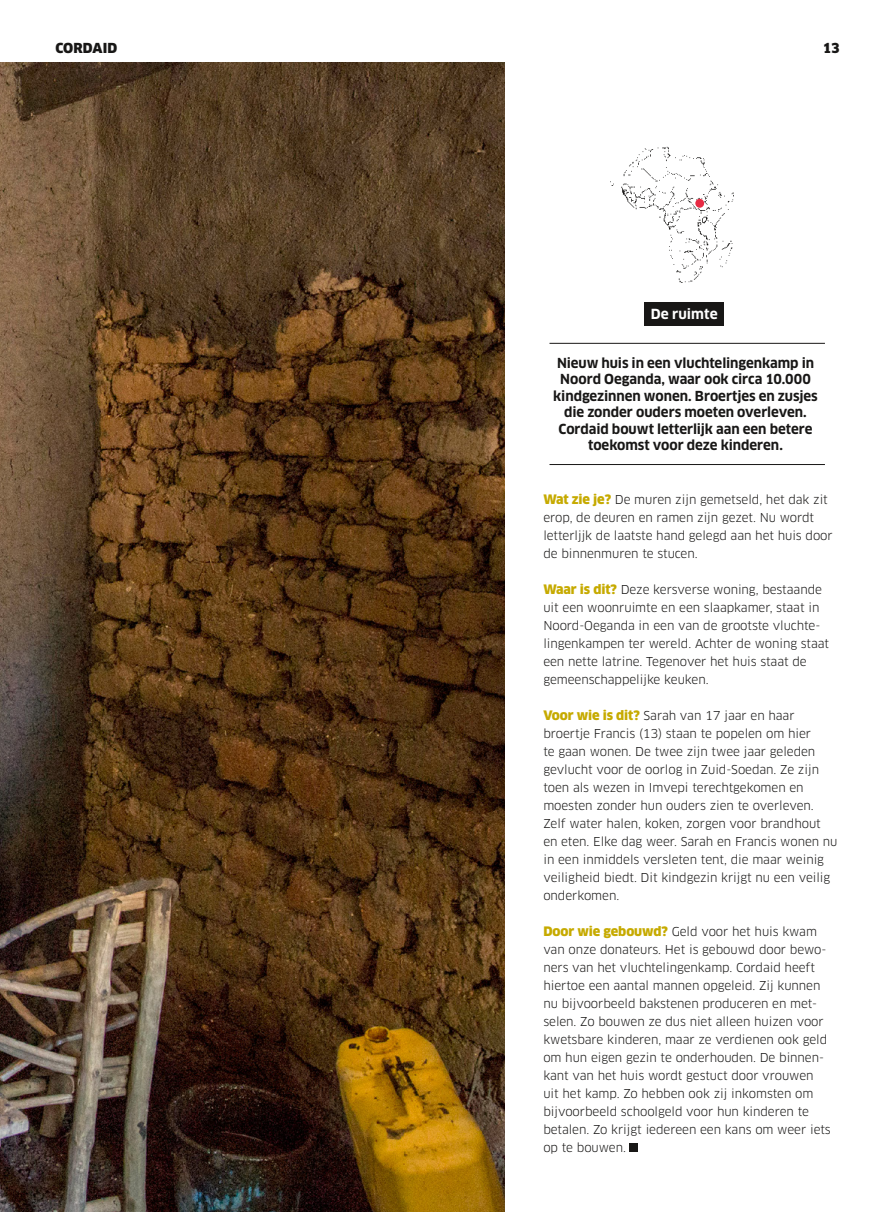
<style>
.page{position:relative;width:893px;height:1212px;background:#fff}
.page>*{position:absolute;margin:0;border:0;box-sizing:border-box;transform-origin:0 0}
.t1{font:700 13.65px "Clan OT";letter-spacing:.005em;color:#fff}
.t2{font:700 13.5px/16.5px "Clan OT";letter-spacing:-.005em;color:#181716;text-align:center}
.t3{font:900 13.5px "Clan OT";letter-spacing:.01em;color:#181716}
.t4{font:12px/18px "Clan OT";letter-spacing:-.005em;color:#181716}
.s1{font-weight:900;font-size:12.75px;color:#c6aa00}
</style>
<div class="page">
<img style="left:0;top:63px;width:504px;height:1149px">
<div style="left:630px;top:1143px;width:8px;height:9px;background:#181716"></div>
<div style="left:644px;top:302px;width:80px;height:23px;background:#181716"></div>
<hr style="left:549px;top:464px;width:276px;height:1px;background:#181716">
<hr style="left:549px;top:343px;width:276px;height:1px;background:#181716">
<img style="left:610px;top:146px;width:124px;height:137px">
<div style="left:695px;top:199px;width:9px;height:9px;background:#e72a43;border-radius:50%"></div>
<p class="t3" style="left:55px;top:40px;width:63px">CORDAID</p>
<p class="t3" style="left:823px;top:40px;width:19px">13</p>
<p class="t1" style="left:651px;top:306px;width:68px">De ruimte</p>
<p class="t2" style="left:553px;top:355px;width:266px">Nieuw huis in een vluchtelingenkamp in Noord Oeganda, waar ook circa 10.000 kindgezinnen wonen. Broertjes en zusjes die zonder ouders moeten overleven.<br>Cordaid bouwt letterlijk aan een betere toekomst voor deze kinderen.</p>
<p class="t4" style="left:543px;top:491px;width:291px"><span class="s1">Wat zie je?</span> De muren zijn gemetseld, het dak zit erop, de deuren en ramen zijn gezet. Nu wordt letterljjk de laatste hand gelegd aan het huis door de binnenmuren te stucen.</p>
<p class="t4" style="left:543px;top:581px;width:287px"><span class="s1">Waar is dit?</span> Deze kersverse woning, bestaande uit een woonruimte en een slaapkamer, staat in Noord-Oeganda in een van de grootste vluchte&shy;lingenkampen ter wereld. Achter de woning staat een nette latrine. Tegenover het huis staat de gemeenschappelijke keuken.</p>
<p class="t4" style="left:543px;top:707px;width:296px"><span class="s1">Voor wie is dit?</span> Sarah van 17 jaar en haar broertje Francis (13) staan te popelen om hier<br>te gaan wonen. De twee zijn twee jaar geleden gevlucht voor de oorlog in Zuid-Soedan. Ze zijn toen als wezen in Imvepi terechtgekomen en moesten zonder hun ouders zien te overleven.<br>Zelf water halen, koken, zorgen voor brandhout en eten. Elke dag weer. Sarah en Francis wonen nu in een inmiddels versleten tent, die maar weinig veiligheid biedt. Dit kindgezin krijgt nu een veilig onderkomen.</p>
<p class="t4" style="left:543px;top:923px;width:289px"><span class="s1">Door wie gebouwd?</span> Geld voor het huis kwam van onze donateurs. Het is gebouwd door bewo&shy;ners van het vluchtelingenkamp. Cordaid heeft hiertoe een aantal mannen opgeleid. Zij kunnen nu bijvoorbeeld bakstenen produceren en met&shy;selen. Zo bouwen ze dus niet alleen huizen voor kwetsbare kinderen, maar ze verdienen ook geld om hun eigen gezin te onderhouden. De binnen&shy;kant van het huis wordt gestuct door vrouwen uit het kamp. Zo hebben ook zij inkomsten om bijvoorbeeld schoolgeld voor hun kinderen te betalen. Zo krijgt iedereen een kans om weer iets op te bouwen.</p>
</div>
